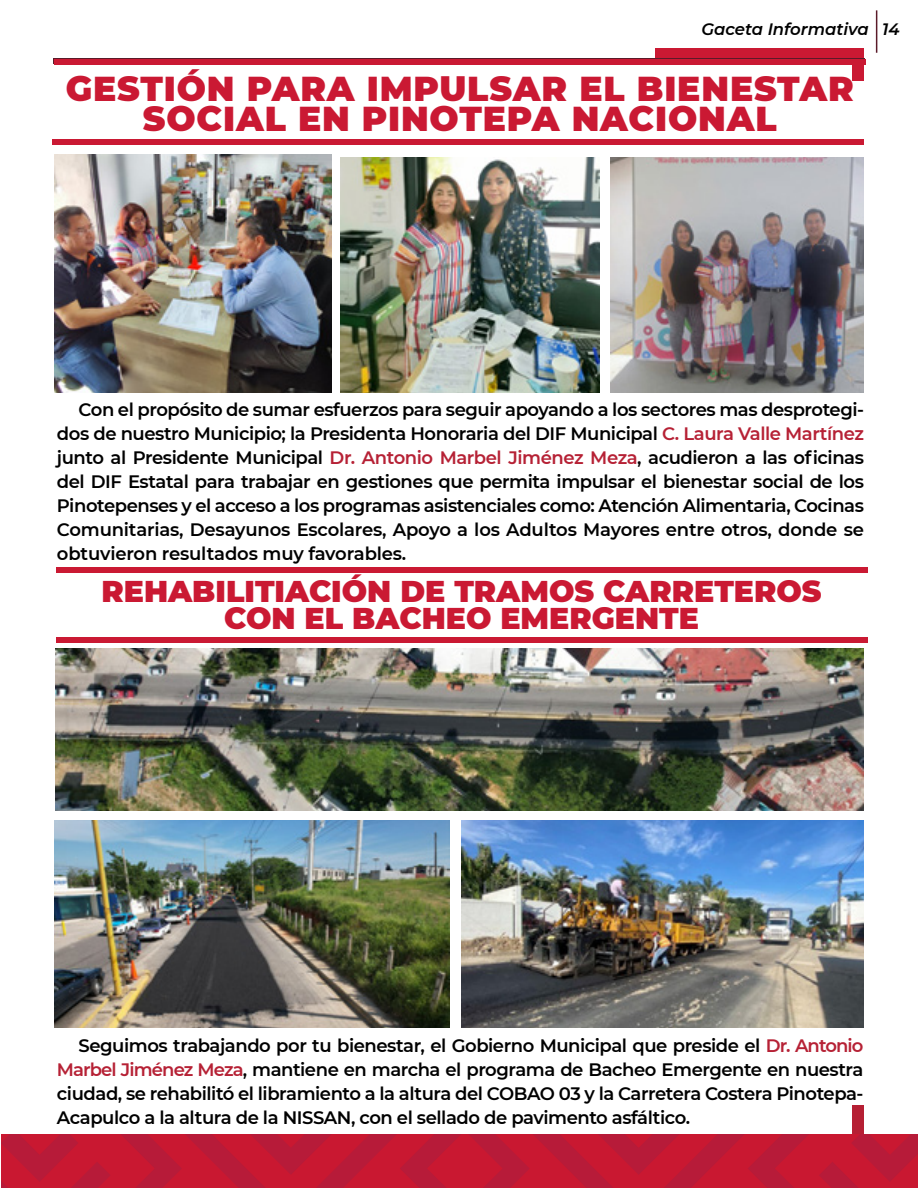
<style>
.page{position:relative;width:918px;height:1188px;background:#fff}
.page>*{position:absolute;margin:0;border:0;box-sizing:border-box;transform-origin:0 0}
.t1{font:900 34.5px/30px "Montserrat";letter-spacing:.025em;color:#ca1933;text-align:center}
.t2{font:900 30px/27px "Montserrat";color:#ca1933;text-align:center}
.t3{font:600 18px/24px "Montserrat";letter-spacing:-.02em;color:#000;text-align:justify}
.t4{font:italic 600 16.5px "Montserrat";color:#000}
.s1{color:#b62135}
</style>
<div class="page">
<div style="left:656px;top:48px;width:208px;height:11px;background:#ca1933"></div>
<div style="left:852px;top:48px;width:12px;height:33px;background:#ca1933"></div>
<div style="left:852px;top:1106px;width:12px;height:32px;background:#b61f34"></div>
<hr style="left:876px;top:10px;width:1px;height:43px;background:#5a1b29">
<svg style="left:1px;top:1134px;width:917px;height:54px;background:#c11934"></svg>
<div style="left:56px;top:567px;width:811px;height:5px;background:#ca1933"></div>
<div style="left:56px;top:637px;width:811px;height:5px;background:#ca1933"></div>
<div style="left:52px;top:139px;width:812px;height:6px;background:#ca1933"></div>
<div style="left:54px;top:59px;width:812px;height:6px;background:#ca1933"></div>
<img style="left:54px;top:821px;width:395px;height:206px">
<img style="left:56px;top:648px;width:808px;height:162px">
<img style="left:462px;top:821px;width:402px;height:206px">
<img style="left:54px;top:155px;width:277px;height:237px">
<img style="left:340px;top:157px;width:259px;height:235px">
<img style="left:610px;top:157px;width:254px;height:235px">
<p class="t4" style="left:701px;top:18px;width:200px">Gaceta Informativa 14</p>
<h1 class="t1" style="left:66px;top:71px;width:790px">GESTIÓN PARA IMPULSAR EL BIENESTAR<br>SOCIAL EN PINOTEPA NACIONAL</h1>
<p class="t3" style="left:57px;top:397px;width:809px;text-indent:22px">Con el propósito de sumar esfuerzos para seguir apoyando a los sectores mas desprotegi&shy;dos de nuestro Municipio; la Presidenta Honoraria del DIF Municipal <span class="s1">C. Laura Valle Martínez </span>junto al Presidente Municipal <span class="s1">Dr. Antonio Marbel Jiménez Meza</span>, acudieron a las oficinas del DIF Estatal para trabajar en gestiones que permita impulsar el bienestar social de los Pinotepenses y el acceso a los programas asistenciales como: Atención Alimentaria, Cocinas Comunitarias, Desayunos Escolares, Apoyo a los Adultos Mayores entre otros, donde se obtuvieron resultados muy favorables.</p>
<h2 class="t2" style="left:101px;top:576px;width:722px">REHABILITIACIÓN DE TRAMOS CARRETEROS<br>CON EL BACHEO EMERGENTE</h2>
<p class="t3" style="left:57px;top:1033px;width:808px;text-indent:22px">Seguimos trabajando por tu bienestar, el Gobierno Municipal que preside el <span class="s1">Dr. Antonio Marbel Jiménez Meza</span>, mantiene en marcha el programa de Bacheo Emergente en nuestra ciudad, se rehabilitó el libramiento a la altura del COBAO 03 y la Carretera Costera Pinotepa-Acapulco a la altura de la NISSAN, con el sellado de pavimento asfáltico.</p>
</div>
